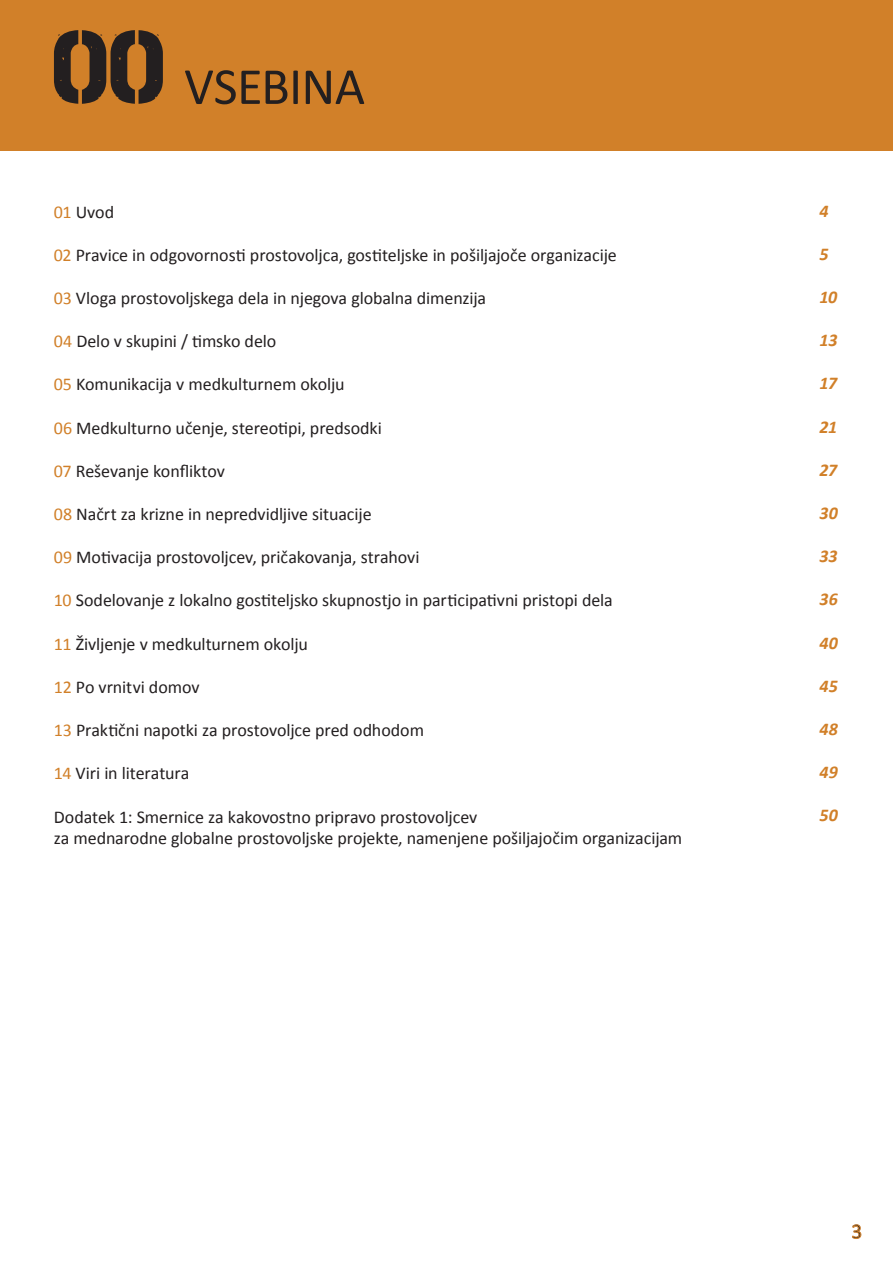
<style>
.page{position:relative;width:893px;height:1263px;background:#fff}
.page>*{position:absolute;margin:0;border:0;box-sizing:border-box;transform-origin:0 0}
.Naslov{font:52.5px "Calibri";letter-spacing:-.015em;color:#231f20}
.Naslov-2{font:21px "Calibri";color:#231f20}
.Naslov-3{font:18px "Calibri";letter-spacing:-.005em;color:#231f20}
.Naslov-4{font:italic 700 18px "Calibri";color:#d18029}
.s1{font-family:"Captureit";font-size:105px}
.s2{color:#d18029}
</style>
<div class="page">
<svg style="left:852px;top:1224px;width:10px;height:15px"></svg>
<div style="left:0;top:0;width:893px;height:151px;background:#d18029"></div>
<p class="Naslov" style="left:54px;top:54px;width:313px"><span class="s1">00</span> VSEBINA</p>
<p class="Naslov-3" style="left:54px;top:200px;width:62px"><span class="s2">01</span> Uvod</p>
<p class="Naslov-3" style="left:54px;top:244px;width:565px"><span class="s2">02</span> Pravice in odgovornosti prostovoljca, gostiteljske in pošiljajoče organizacije</p>
<p class="Naslov-3" style="left:54px;top:287px;width:434px"><span class="s2">03</span> Vloga prostovoljskega dela in njegova globalna dimenzija</p>
<p class="Naslov-3" style="left:54px;top:330px;width:224px"><span class="s2">04</span> Delo v skupini / timsko delo</p>
<p class="Naslov-3" style="left:54px;top:373px;width:292px"><span class="s2">05</span> Komunikacija v medkulturnem okolju</p>
<p class="Naslov-3" style="left:54px;top:416px;width:330px"><span class="s2">06</span> Medkulturno učenje, stereotipi, predsodki</p>
<p class="Naslov-3" style="left:54px;top:460px;width:173px"><span class="s2">07</span> Reševanje konfliktov</p>
<p class="Naslov-3" style="left:54px;top:503px;width:319px"><span class="s2">08</span> Načrt za krizne in nepredvidljive situacije</p>
<p class="Naslov-3" style="left:54px;top:546px;width:367px"><span class="s2">09</span> Motivacija prostovoljcev, pričakovanja, strahovi</p>
<p class="Naslov-3" style="left:54px;top:589px;width:561px"><span class="s2">10</span> Sodelovanje z lokalno gostiteljsko skupnostjo in participativni pristopi dela</p>
<p class="Naslov-3" style="left:54px;top:632px;width:256px"><span class="s2">11</span> Življenje v medkulturnem okolju</p>
<p class="Naslov-3" style="left:54px;top:676px;width:147px"><span class="s2">12</span> Po vrnitvi domov</p>
<p class="Naslov-3" style="left:54px;top:719px;width:372px"><span class="s2">13</span> Praktični napotki za prostovoljce pred odhodom</p>
<p class="Naslov-3" style="left:54px;top:762px;width:137px"><span class="s2">14</span> Viri in literatura</p>
<p class="Naslov-3" style="left:54px;top:805px;width:425px">Dodatek 1: Smernice za kakovostno pripravo prostovoljcev</p>
<p class="Naslov-3" style="left:54px;top:827px;width:630px">za mednarodne globalne prostovoljske projekte, namenjene pošiljajočim organizacijam</p>
<p class="Naslov-4" style="left:820px;top:199px;width:11px">4</p>
<p class="Naslov-4" style="left:820px;top:243px;width:11px">5</p>
<p class="Naslov-4" style="left:820px;top:286px;width:19px">10</p>
<p class="Naslov-4" style="left:820px;top:329px;width:19px">13</p>
<p class="Naslov-4" style="left:820px;top:372px;width:19px">17</p>
<p class="Naslov-4" style="left:820px;top:415px;width:19px">21</p>
<p class="Naslov-4" style="left:820px;top:459px;width:19px">27</p>
<p class="Naslov-4" style="left:820px;top:502px;width:20px">30</p>
<p class="Naslov-4" style="left:820px;top:545px;width:20px">33</p>
<p class="Naslov-4" style="left:820px;top:588px;width:20px">36</p>
<p class="Naslov-4" style="left:820px;top:631px;width:20px">40</p>
<p class="Naslov-4" style="left:820px;top:675px;width:20px">45</p>
<p class="Naslov-4" style="left:820px;top:718px;width:20px">48</p>
<p class="Naslov-4" style="left:820px;top:761px;width:20px">49</p>
<p class="Naslov-4" style="left:820px;top:804px;width:20px">50</p>
<p class="Naslov-2" style="left:851px;top:1218px;width:12px">3</p>
</div>
